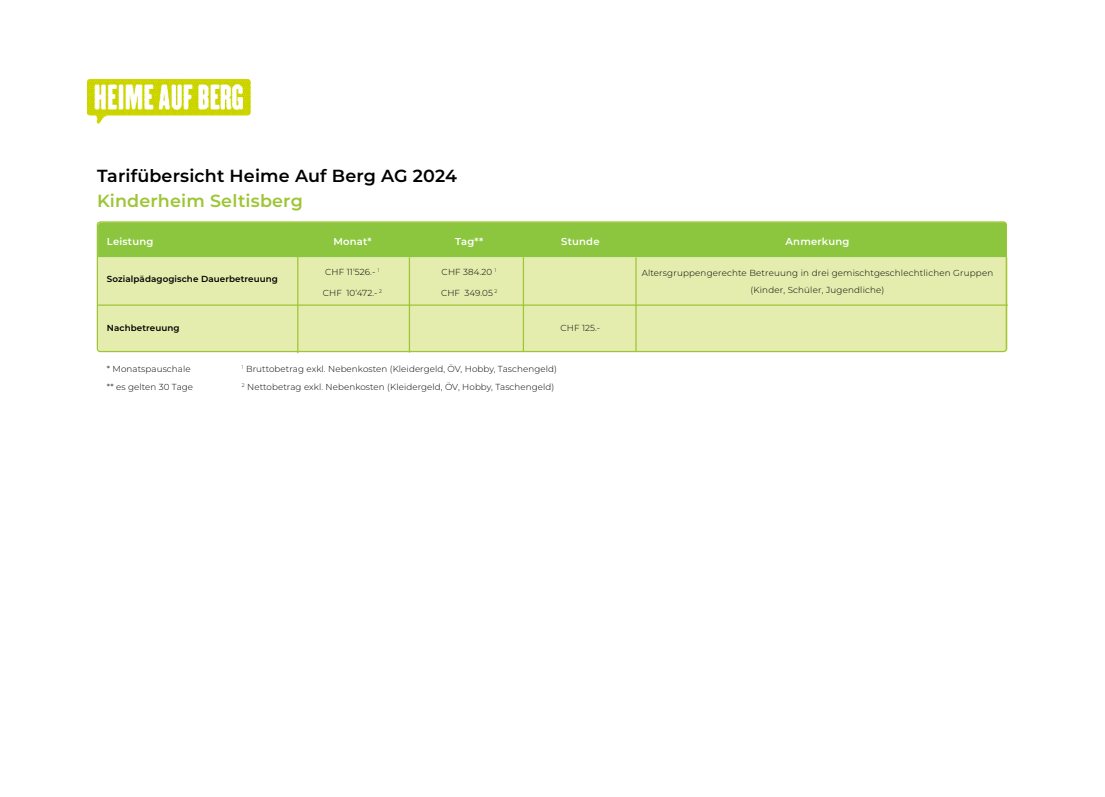
<style>
.page{position:relative;width:1105px;height:797px;background:#fff}
.page>*{position:absolute;margin:0;border:0;box-sizing:border-box;transform-origin:0 0}
.t1{font:600 17.5px "Montserrat";letter-spacing:.01em;color:#000}
.t2{font:600 17.5px "Montserrat";letter-spacing:.01em;color:#9ec536}
.t3{font:600 10px "Montserrat";letter-spacing:.02em;color:#fff}
.t4{font:300 8.75px/17.5px "Montserrat";letter-spacing:.01em;color:#000;text-align:center}
.t5{font:600 8.75px "Montserrat";letter-spacing:.01em;color:#000}
</style>
<div class="page">
<img style="left:87px;top:79px;width:163px;height:45px">
<div style="left:99px;top:223px;width:906px;height:34px;background:#8bc63e"></div>
<div style="left:99px;top:257px;width:909px;height:95px;background:#e4ecae"></div>
<div style="left:97px;top:221px;width:910px;height:131px;border:1px solid #9ec536;border-radius:3px"></div>
<hr style="left:98px;top:304px;width:910px;height:2px;background:#9ec536">
<hr style="left:297px;top:257px;width:1px;height:96px;background:#9ec536">
<hr style="left:409px;top:257px;width:1px;height:95px;background:#9ec536">
<hr style="left:523px;top:257px;width:1px;height:95px;background:#9ec536">
<hr style="left:635px;top:257px;width:2px;height:95px;background:#9ec536">
<h1 class="t1" style="left:97px;top:163px;width:361px">Tarifübersicht Heime Auf Berg AG 2024</h1>
<h1 class="t2" style="left:97px;top:188px;width:207px">Kinderheim Seltisberg</h1>
<p class="t3" style="left:107px;top:235px;width:48px">Leistung</p>
<p class="t3" style="left:333px;top:235px;width:40px">Monat*</p>
<p class="t3" style="left:561px;top:235px;width:40px">Stunde</p>
<p class="t5" style="left:107px;top:272px;width:173px">Sozialpädagogische Dauerbetreuung</p>
<p class="t3" style="left:455px;top:235px;width:30px">Tag**</p>
<p class="t3" style="left:786px;top:235px;width:65px">Anmerkung</p>
<p class="t4" style="left:325px;top:263px;width:56px">CHF 11‘526.- <sup>1</sup></p>
<p class="t4" style="left:642px;top:263px;width:353px">Altersgruppengerechte Betreuung in drei gemischtgeschlechtlichen Gruppen (Kinder, Schüler, Jugendliche)</p>
<p class="t4" style="left:442px;top:263px;width:56px">CHF 384.20 <sup>1</sup></p>
<p class="t4" style="left:441px;top:284px;width:58px">CHF 349.05 <sup>2</sup></p>
<p class="t4" style="left:323px;top:284px;width:60px">CHF 10‘472.- <sup>2</sup></p>
<p class="t5" style="left:107px;top:321px;width:74px">Nachbetreuung</p>
<p class="t4" style="left:560px;top:318px;width:41px">CHF 125.-</p>
<p class="t4" style="left:107px;top:360px;width:85px">* Monatspauschale</p>
<p class="t4" style="left:242px;top:360px;width:316px"><sup>1</sup> Bruttobetrag exkl. Nebenkosten (Kleidergeld, ÖV, Hobby, Taschengeld)</p>
<p class="t4" style="left:107px;top:377px;width:88px">** es gelten 30 Tage</p>
<p class="t4" style="left:242px;top:377px;width:314px"><sup>2</sup> Nettobetrag exkl. Nebenkosten (Kleidergeld, ÖV, Hobby, Taschengeld)</p>
</div>
